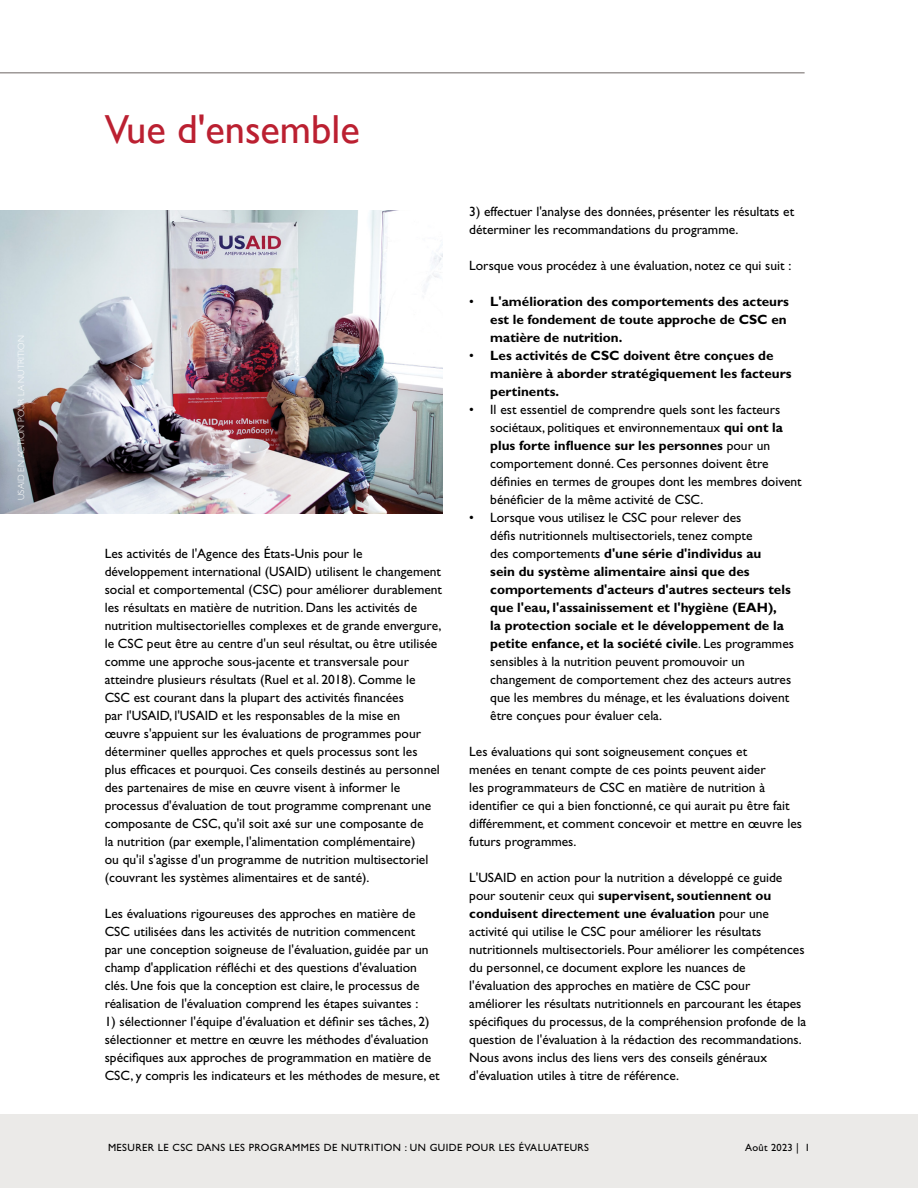
<style>
.page{position:relative;width:918px;height:1188px;background:#fff}
.page>*{position:absolute;margin:0;border:0;box-sizing:border-box;transform-origin:0 0}
.t1{font:40.5px "Gill Sans";color:#bb2031}
.t2{font:13.5px/18px "Gill Sans Std";color:#000}
.t3{font:700 13.5px/18px "Gill Sans Std";color:#000}
.t4{font:10.5px "Gill Sans Std";letter-spacing:.04em;color:#000}
.t5{font:300 9px "Gill Sans";letter-spacing:.01em;color:#fff}
.s1{font-weight:400}
.s2{font-weight:700}
</style>
<div class="page">
<div style="left:0;top:1114px;width:918px;height:74px;background:#ebeae8"></div>
<hr style="left:0;top:72px;width:805px;height:1px;background:#6c6563">
<img style="left:0;top:210px;width:442px;height:304px">
<p class="t5" style="left:14px;top:500px;width:166px;rotate:-90deg">USAID EN ACTION POUR LA NUTRITION</p>
<h1 class="t1" style="left:105px;top:105px;width:256px">Vue d'ensemble</h1>
<p class="t2" style="left:105px;top:545px;width:339px">Les activités de l'Agence des États-Unis pour le développement international (USAID) utilisent le changement social et comportemental (CSC) pour améliorer durablement les résultats en matière de nutrition. Dans les activités de nutrition multisectorielles complexes et de grande envergure, le CSC peut être au centre d'un seul résultat, ou être utilisée comme une approche sous-jacente et transversale pour atteindre plusieurs résultats (Ruel et al. 2018). Comme le CSC est courant dans la plupart des activités fnancées<br>par l'USAID, l'USAID et les responsables de la mise en<br>œuvre s'appuient sur les évaluations de programmes pour déterminer quelles approches et quels processus sont les plus effcaces et pourquoi. Ces conseils destinés au personnel des partenaires de mise en œuvre visent à informer le processus d'évaluation de tout programme comprenant une composante de CSC, qu'il soit axé sur une composante de<br>la nutrition (par exemple, l'alimentation complémentaire)<br>ou qu'il s'agisse d'un programme de nutrition multisectoriel (couvrant les systèmes alimentaires et de santé).</p>
<p class="t2" style="left:105px;top:904px;width:325px">Les évaluations rigoureuses des approches en matière de CSC utilisées dans les activités de nutrition commencent par une conception soigneuse de l'évaluation, guidée par un champ d'application réféchi et des questions d'évaluation clés. Une fois que la conception est claire, le processus de réalisation de l'évaluation comprend les étapes suivantes :</p>
<p class="t2" style="left:105px;top:1012px;width:337px">1) sélectionner l'équipe d'évaluation et défnir ses tâches, 2) sélectionner et mettre en œuvre les méthodes d'évaluation spécifques aux approches de programmation en matière de CSC, y compris les indicateurs et les méthodes de mesure, et</p>
<p class="t2" style="left:469px;top:202px;width:326px">3) effectuer l'analyse des données, présenter les résultats et déterminer les recommandations du programme.</p>
<p class="t2" style="left:469px;top:256px;width:324px">Lorsque vous procédez à une évaluation, notez ce qui suit :</p>
<p class="t3" style="left:490px;top:292px;width:300px;text-indent:-21px"><span class="s1">•</span> L'amélioration des comportements des acteurs est le fondement de toute approche de CSC en matière de nutrition.</p>
<p class="t3" style="left:490px;top:346px;width:303px;text-indent:-21px"><span class="s1">•</span> Les activités de CSC doivent être conçues de manière à aborder stratégiquement les facteurs pertinents.</p>
<p class="t2" style="left:490px;top:400px;width:313px;text-indent:-21px">• Il est essentiel de comprendre quels sont les facteurs sociétaux, politiques et environnementaux <span class="s2">qui ont la plus forte infuence sur les personnes</span> pour un comportement donné. Ces personnes doivent être défnies en termes de groupes dont les membres doivent bénéfcier de la même activité de CSC.</p>
<p class="t2" style="left:490px;top:508px;width:305px;text-indent:-21px">• Lorsque vous utilisez le CSC pour relever des<br>défs nutritionnels multisectoriels, tenez compte<br>des comportements <span class="s2">d'une série d'individus au<br>sein du système alimentaire ainsi que des comportements d'acteurs d'autres secteurs tels que l'eau, l'assainissement et l'hygiène (EAH),<br>la protection sociale et le développement de la petite enfance, et la société civile</span>. Les programmes sensibles à la nutrition peuvent promouvoir un changement de comportement chez des acteurs autres que les membres du ménage, et les évaluations doivent être conçues pour évaluer cela.</p>
<p class="t2" style="left:469px;top:742px;width:334px">Les évaluations qui sont soigneusement conçues et<br>menées en tenant compte de ces points peuvent aider<br>les programmateurs de CSC en matière de nutrition à identifer ce qui a bien fonctionné, ce qui aurait pu être fait différemment, et comment concevoir et mettre en œuvre les futurs programmes.</p>
<p class="t2" style="left:469px;top:868px;width:338px">L'USAID en action pour la nutrition a développé ce guide pour soutenir ceux qui <span class="s2">supervisent, soutiennent ou conduisent directement une évaluation</span> pour une activité qui utilise le CSC pour améliorer les résultats nutritionnels multisectoriels. Pour améliorer les compétences du personnel, ce document explore les nuances de l'évaluation des approches en matière de CSC pour améliorer les résultats nutritionnels en parcourant les étapes spécifques du processus, de la compréhension profonde de la question de l'évaluation à la rédaction des recommandations.<br>Nous avons inclus des liens vers des conseils généraux d'évaluation utiles à titre de référence.</p>
<p class="t4" style="left:108px;top:1142px;width:483px">MESURER LE CSC DANS LES PROGRAMMES DE NUTRITION : UN GUIDE POUR LES ÉVALUATEURS</p>
<p class="t4" style="left:745px;top:1142px;width:66px">Août 2023 | 1</p>
</div>
